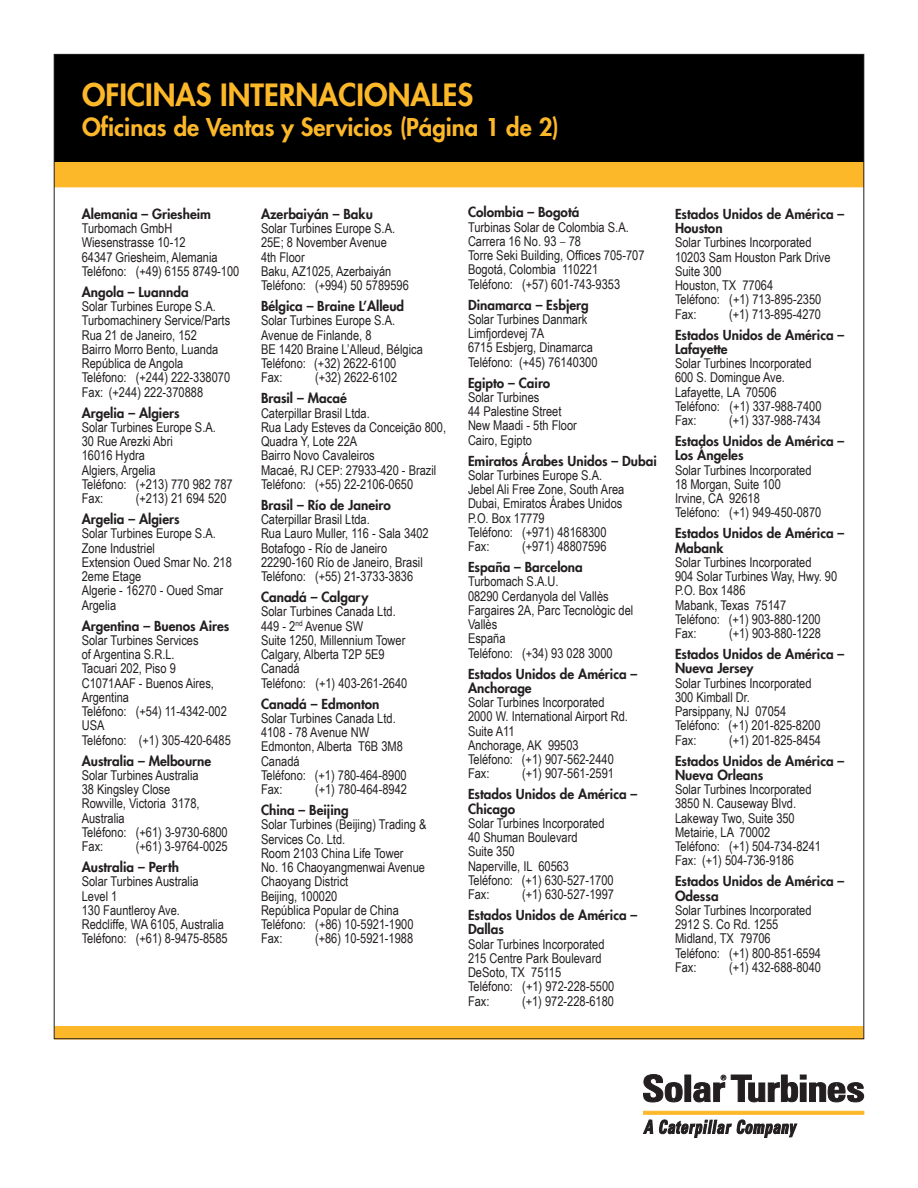
<style>
.page{position:relative;width:918px;height:1188px;background:#fff}
.page>*{position:absolute;margin:0;border:0;box-sizing:border-box;transform-origin:0 0}
.t1{font:800 30px "Futura";color:#fcb828}
.t2{font:800 24px "Futura";color:#fcb828}
.t3{font:13.5px/14.2px "Arial Narrow";color:#231f20}
.t4{font:800 13.5px/14.2px "Futura";color:#231f20}
.s1{font-family:"Univers LT Std";font-weight:300;font-stretch:condensed}
</style>
<div class="page">
<div style="left:54px;top:1026px;width:810px;height:14px;background:#fcb828;border:2px solid #fcb828"></div>
<div style="left:54px;top:160px;width:810px;height:27px;background:#fcb828"></div>
<div style="left:54px;top:54px;width:810px;height:108px;background:#000"></div>
<svg style="left:643px;top:1075px;width:39px;height:27px"></svg>
<div style="left:685px;top:1075px;width:6px;height:27px;background:#231f20"></div>
<svg style="left:694px;top:1075px;width:170px;height:27px"></svg>
<svg style="left:644px;top:1120px;width:9px;height:14px"></svg>
<svg style="left:659px;top:1120px;width:138px;height:18px"></svg>
<div style="left:644px;top:1111px;width:220px;height:3px;background:#fcb828;border:1px solid #fcb828"></div>
<h1 class="t1" style="left:82px;top:75px;width:393px">OFICINAS INTERNACIONALES</h1>
<h2 class="t2" style="left:82px;top:111px;width:479px">Oficinas de Ventas y Servicios (Página 1 de 2)</h2>
<p class="t4" style="left:82px;top:206px;width:131px">Alemania – Griesheim</p>
<p class="t3" style="left:82px;top:221px;width:159px">Turbomach GmbH<br>Wiesenstrasse 10-12<br>64347 Griesheim, Alemania<br>Teléfono: (+49) 6155 8749-100</p>
<p class="t4" style="left:82px;top:284px;width:108px">Angola – Luannda</p>
<p class="t3" style="left:82px;top:299px;width:150px">Solar Turbines Europe S.A.<br>Turbomachinery Service/Parts<br>Rua 21 de Janeiro, 152<br>Bairro Morro Bento, Luanda<br>República de Angola<br>Teléfono: (+244) 222-338070<br>Fax: (+244) 222-370888</p>
<p class="t4" style="left:82px;top:405px;width:99px">Argelia – Algiers</p>
<p class="t3" style="left:82px;top:419px;width:152px">Solar Turbines Europe S.A.<br>30 Rue Arezki Abri<br>16016 Hydra<br>Algiers, Argelia<br>Teléfono: (+213) 770 982 787<br>Fax:</p>
<p class="t3" style="left:136px;top:491px;width:92px">(+213) 21 694 520</p>
<p class="t4" style="left:82px;top:512px;width:99px">Argelia – Algiers</p>
<p class="t3" style="left:82px;top:526px;width:152px">Solar Turbines Europe S.A.<br>Zone Industriel<br>Extension Oued Smar No. 218<br>2eme Etage<br>Algerie - 16270 - Oued Smar<br>Argelia</p>
<p class="t4" style="left:82px;top:618px;width:149px">Argentina – Buenos Aires</p>
<p class="t3" style="left:82px;top:632px;width:151px">Solar Turbines Services<br>of Argentina S.R.L.<br>Tacuari 202, Piso 9<br>C1071AAF - Buenos Aires,<br>Argentina<br>Teléfono: (+54) 11-4342-002<br>USA<br>Teléfono: (+1) 305-420-6485</p>
<p class="t4" style="left:82px;top:753px;width:131px">Australia – Melbourne</p>
<p class="t3" style="left:82px;top:767px;width:148px">Solar Turbines Australia<br>38 Kingsley Close<br>Rowville, Victoria 3178,<br>Australia<br>Teléfono: (+61) 3-9730-6800<br>Fax:</p>
<p class="t3" style="left:136px;top:839px;width:94px">(+61) 3-9764-0025</p>
<p class="t4" style="left:82px;top:860px;width:99px">Australia – Perth</p>
<p class="t3" style="left:82px;top:874px;width:148px">Solar Turbines Australia<br>Level 1<br>130 Fauntleroy Ave.<br>Redcliffe, WA 6105, Australia<br>Teléfono: (+61) 8-9475-8585</p>
<p class="t4" style="left:261px;top:206px;width:113px">Azerbaiyán – Baku</p>
<p class="t3" style="left:261px;top:221px;width:149px">Solar Turbines Europe S.A.<br>25E; 8 November Avenue<br>4th Floor<br>Baku, AZ1025, Azerbaiyán<br>Teléfono: (+994) 50 5789596</p>
<p class="t4" style="left:261px;top:299px;width:145px">Bélgica – Braine L’Alleud</p>
<p class="t3" style="left:261px;top:313px;width:163px">Solar Turbines Europe S.A.<br>Avenue de Finlande, 8<br>BE 1420 Braine L’Alleud, Bélgica<br>Teléfono: (+32) 2622-6100<br>Fax:</p>
<p class="t3" style="left:315px;top:370px;width:84px">(+32) 2622-6102</p>
<p class="t4" style="left:261px;top:391px;width:87px">Brasil – Macaé</p>
<p class="t3" style="left:261px;top:405px;width:187px">Caterpillar Brasil Ltda.<br>Rua Lady Esteves da Conceição 800,<br>Quadra Y, Lote 22A<br>Bairro Novo Cavaleiros<br>Macaé, RJ CEP: 27933-420 - Brazil<br>Teléfono: (+55) 22-2106-0650</p>
<p class="t4" style="left:261px;top:497px;width:132px">Brasil – Río de Janeiro</p>
<p class="t3" style="left:261px;top:512px;width:169px">Caterpillar Brasil Ltda.<br>Rua Lauro Muller, 116 - Sala 3402<br>Botafogo - Río de Janeiro<br>22290-160 Río de Janeiro, Brasil<br>Teléfono: (+55) 21-3733-3836</p>
<p class="t4" style="left:261px;top:590px;width:109px">Canadá – Calgary</p>
<p class="t3" style="left:261px;top:604px;width:148px">Solar Turbines Canada Ltd.<br>449 - 2<sup>nd</sup> Avenue SW<br>Suite 1250, Millennium Tower<br>Calgary, Alberta T2P 5E9<br>Canadá<br>Teléfono: (+1) 403-261-2640</p>
<p class="t4" style="left:261px;top:696px;width:120px">Canadá – Edmonton</p>
<p class="t3" style="left:261px;top:710px;width:147px">Solar Turbines Canada Ltd.<br>4108 - 78 Avenue NW<br>Edmonton, Alberta T6B 3M8<br>Canadá<br>Teléfono: (+1) 780-464-8900<br>Fax:</p>
<p class="t3" style="left:315px;top:782px;width:94px">(+1) 780-464-8942</p>
<p class="t4" style="left:261px;top:803px;width:89px">China – Beijing</p>
<p class="t3" style="left:261px;top:817px;width:167px">Solar Turbines (Beijing) Trading &amp;<br>Services Co. Ltd.<br>Room 2103 China Life Tower<br>No. 16 Chaoyangmenwai Avenue<br>Chaoyang District<br>Beijing, 100020<br>República Popular de China<br>Teléfono: (+86) 10-5921-1900<br>Fax:</p>
<p class="t3" style="left:315px;top:931px;width:100px">(+86) 10-5921-1988</p>
<p class="t4" style="left:468px;top:205px;width:113px">Colombia – Bogotá</p>
<p class="t3" style="left:468px;top:219px;width:178px">Turbinas Solar de Colombia S.A.<br>Carrera 16 No. 93 <span class="s1">−</span> 78<br>Torre Seki Building, Offices 705-707<br>Bogotá, Colombia 110221<br>Teléfono: (+57) 601-743-9353</p>
<p class="t4" style="left:468px;top:297px;width:122px">Dinamarca – Esbjerg</p>
<p class="t3" style="left:468px;top:311px;width:131px">Solar Turbines Danmark<br>Limfjordevej 7A<br>6715 Esbjerg, Dinamarca<br>Teléfono: (+45) 76140300</p>
<p class="t4" style="left:468px;top:375px;width:84px">Egipto – Cairo</p>
<p class="t3" style="left:468px;top:389px;width:110px">Solar Turbines<br>44 Palestine Street<br>New Maadi - 5th Floor<br>Cairo, Egipto</p>
<p class="t4" style="left:468px;top:453px;width:190px">Emiratos Árabes Unidos – Dubai</p>
<p class="t3" style="left:468px;top:467px;width:158px">Solar Turbines Europe S.A.<br>Jebel Ali Free Zone, South Area<br>Dubai, Emiratos Árabes Unidos<br>P.O. Box 17779<br>Teléfono: (+971) 48168300<br>Fax:</p>
<p class="t3" style="left:522px;top:539px;width:86px">(+971) 48807596</p>
<p class="t4" style="left:468px;top:560px;width:116px">España – Barcelona</p>
<p class="t3" style="left:468px;top:574px;width:167px">Turbomach S.A.U.<br>08290 Cerdanyola del Vallès<br>Fargaires 2A, Parc Tecnològic del<br>Vallès<br>España<br>Teléfono: (+34) 93 028 3000</p>
<p class="t4" style="left:468px;top:666px;width:171px">Estados Unidos de América –<br>Anchorage</p>
<p class="t3" style="left:468px;top:695px;width:162px">Solar Turbines Incorporated<br>2000 W. International Airport Rd.<br>Suite A11<br>Anchorage, AK 99503<br>Teléfono: (+1) 907-562-2440<br>Fax:</p>
<p class="t3" style="left:522px;top:766px;width:94px">(+1) 907-561-2591</p>
<p class="t4" style="left:468px;top:787px;width:171px">Estados Unidos de América –<br>Chicago</p>
<p class="t3" style="left:468px;top:815px;width:147px">Solar Turbines Incorporated<br>40 Shuman Boulevard<br>Suite 350<br>Naperville, IL 60563<br>Teléfono: (+1) 630-527-1700<br>Fax:</p>
<p class="t3" style="left:522px;top:887px;width:94px">(+1) 630-527-1997</p>
<p class="t4" style="left:468px;top:908px;width:171px">Estados Unidos de América –<br>Dallas</p>
<p class="t3" style="left:468px;top:936px;width:148px">Solar Turbines Incorporated<br>215 Centre Park Boulevard<br>DeSoto, TX 75115<br>Teléfono: (+1) 972-228-5500<br>Fax:</p>
<p class="t3" style="left:522px;top:993px;width:94px">(+1) 972-228-6180</p>
<p class="t4" style="left:675px;top:206px;width:171px">Estados Unidos de América –<br>Houston</p>
<p class="t3" style="left:675px;top:235px;width:157px">Solar Turbines Incorporated<br>10203 Sam Houston Park Drive<br>Suite 300<br>Houston, TX 77064<br>Teléfono: (+1) 713-895-2350<br>Fax:</p>
<p class="t3" style="left:729px;top:306px;width:94px">(+1) 713-895-4270</p>
<p class="t4" style="left:675px;top:327px;width:171px">Estados Unidos de América –<br>Lafayette</p>
<p class="t3" style="left:675px;top:356px;width:148px">Solar Turbines Incorporated<br>600 S. Domingue Ave.<br>Lafayette, LA 70506<br>Teléfono: (+1) 337-988-7400<br>Fax:</p>
<p class="t3" style="left:729px;top:413px;width:94px">(+1) 337-988-7434</p>
<p class="t4" style="left:675px;top:434px;width:171px">Estados Unidos de América –<br>Los Ángeles</p>
<p class="t3" style="left:675px;top:462px;width:148px">Solar Turbines Incorporated<br>18 Morgan, Suite 100<br>Irvine, CA 92618<br>Teléfono: (+1) 949-450-0870</p>
<p class="t4" style="left:675px;top:526px;width:171px">Estados Unidos de América –<br>Mabank</p>
<p class="t3" style="left:675px;top:554px;width:164px">Solar Turbines Incorporated<br>904 Solar Turbines Way, Hwy. 90<br>P.O. Box 1486<br>Mabank, Texas 75147<br>Teléfono: (+1) 903-880-1200<br>Fax:</p>
<p class="t3" style="left:729px;top:626px;width:94px">(+1) 903-880-1228</p>
<p class="t4" style="left:675px;top:647px;width:171px">Estados Unidos de América –<br>Nueva Jersey</p>
<p class="t3" style="left:675px;top:675px;width:147px">Solar Turbines Incorporated<br>300 Kimball Dr.<br>Parsippany, NJ 07054<br>Teléfono: (+1) 201-825-8200<br>Fax:</p>
<p class="t3" style="left:729px;top:732px;width:94px">(+1) 201-825-8454</p>
<p class="t4" style="left:675px;top:753px;width:171px">Estados Unidos de América –<br>Nueva Orleans</p>
<p class="t3" style="left:675px;top:782px;width:148px">Solar Turbines Incorporated<br>3850 N. Causeway Blvd.<br>Lakeway Two, Suite 350<br>Metairie, LA 70002<br>Teléfono: (+1) 504-734-8241<br>Fax: (+1) 504-736-9186</p>
<p class="t4" style="left:675px;top:874px;width:171px">Estados Unidos de América –<br>Odessa</p>
<p class="t3" style="left:675px;top:902px;width:148px">Solar Turbines Incorporated<br>2912 S. Co Rd. 1255<br>Midland, TX 79706<br>Teléfono: (+1) 800-851-6594<br>Fax:</p>
<p class="t3" style="left:729px;top:959px;width:94px">(+1) 432-688-8040</p>
</div>
